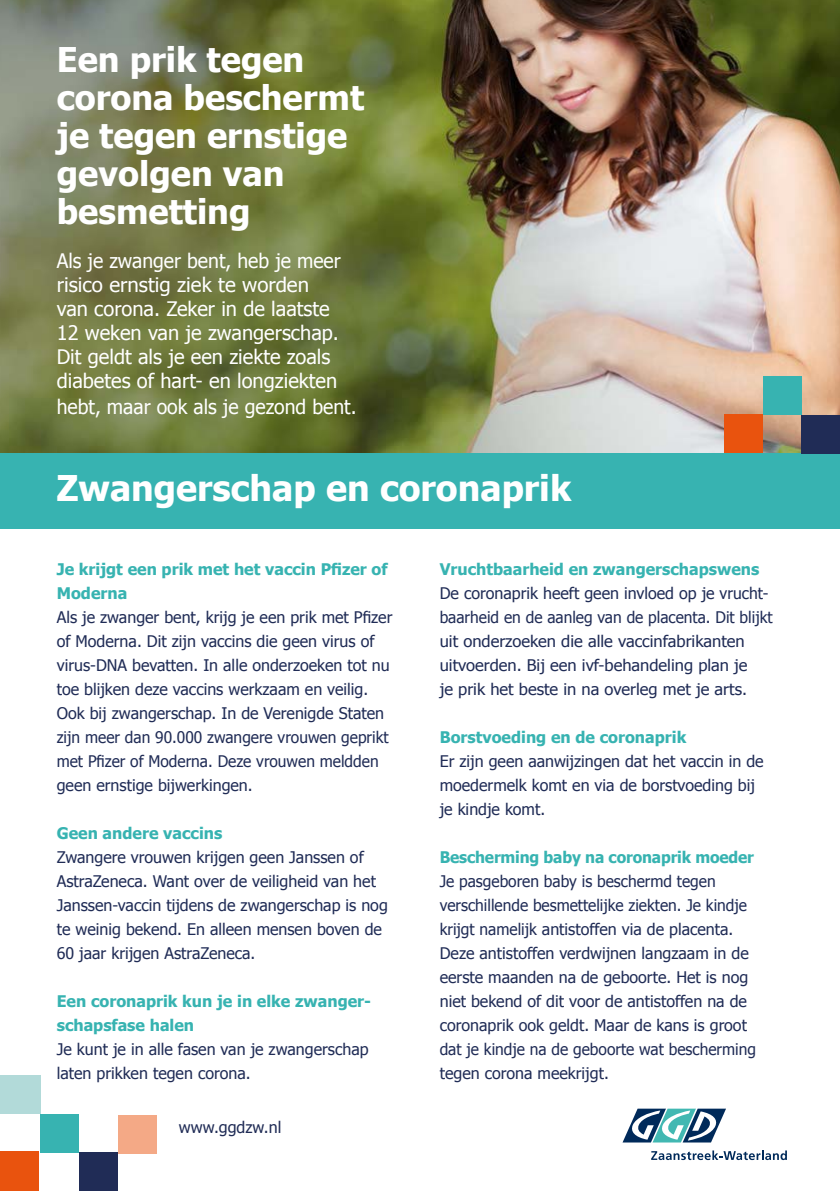
<style>
.page{position:relative;width:840px;height:1191px;background:#fff}
.page>*{position:absolute;margin:0;border:0;box-sizing:border-box;transform-origin:0 0}
.t1{font:700 35.4px "Tahoma";color:#fff}
.t2{font:700 34px/38px "Tahoma";color:#fff}
.t3{font:20px/24px "Tahoma";color:#fff}
.t4{font:16px/24px "Tahoma";color:#202c56}
.t5{font:700 16px/24px "Tahoma";color:#37b3b1}
</style>
<div class="page">
<img style="left:0;top:0;width:839px;height:453px">
<div style="left:0;top:453px;width:839px;height:76px;background:#37b3b1"></div>
<svg style="left:622px;top:1108px;width:103px;height:34px"></svg>
<svg style="left:651px;top:1150px;width:135px;height:10px"></svg>
<div style="left:762px;top:376px;width:38px;height:39px;background:#37b3b1"></div>
<div style="left:40px;top:1113px;width:39px;height:39px;background:#37b3b1"></div>
<div style="left:723px;top:414px;width:39px;height:39px;background:#e9530e"></div>
<div style="left:118px;top:1114px;width:38px;height:39px;background:#f4a986"></div>
<div style="left:0;top:1075px;width:40px;height:38px;background:#b2dad9"></div>
<div style="left:0;top:1152px;width:39px;height:39px;background:#e9530e"></div>
<div style="left:800px;top:415px;width:39px;height:38px;background:#202c56"></div>
<div style="left:79px;top:1152px;width:39px;height:39px;background:#202c56"></div>
<h2 class="t2" style="left:57px;top:39px;width:309px">Een prik tegen corona beschermt je tegen ernstige gevolgen van besmetting</h2>
<p class="t3" style="left:57px;top:248px;width:285px">Als je zwanger bent, heb je meer risico ernstig ziek te worden van corona. Zeker in de laatste<br>12 weken van je zwangerschap.<br>Dit geldt als je een ziekte zoals diabetes of hart- en longziekten</p>
<p class="t3" style="left:57px;top:394px;width:301px">hebt, maar ook als je gezond bent.</p>
<h1 class="t1" style="left:56px;top:463px;width:516px">Zwangerschap en coronaprik</h1>
<p class="t5" style="left:57px;top:556px;width:332px">Je krijgt een prik met het vaccin Pfizer of<br>Moderna</p>
<p class="t4" style="left:57px;top:604px;width:337px">Als je zwanger bent, krijg je een prik met Pfizer of Moderna. Dit zijn vaccins die geen virus of virus-DNA bevatten. In alle onderzoeken tot nu toe blijken deze vaccins werkzaam en veilig.<br>Ook bij zwangerschap. In de Verenigde Staten zijn meer dan 90.000 zwangere vrouwen geprikt met Pfizer of Moderna. Deze vrouwen meldden geen ernstige bijwerkingen.</p>
<p class="t5" style="left:57px;top:820px;width:167px">Geen andere vaccins</p>
<p class="t4" style="left:57px;top:844px;width:332px">Zwangere vrouwen krijgen geen Janssen of AstraZeneca. Want over de veiligheid van het Janssen-vaccin tijdens de zwangerschap is nog te weinig bekend. En alleen mensen boven de 60 jaar krijgen AstraZeneca.</p>
<p class="t5" style="left:57px;top:988px;width:315px">Een coronaprik kun je in elke zwanger&shy;schapsfase halen</p>
<p class="t4" style="left:57px;top:1036px;width:313px">Je kunt je in alle fasen van je zwangerschap laten prikken tegen corona.</p>
<p class="t4" style="left:179px;top:1114px;width:104px">www.ggdzw.nl</p>
<p class="t5" style="left:439px;top:556px;width:321px">Vruchtbaarheid en zwangerschapswens</p>
<p class="t4" style="left:439px;top:580px;width:334px">De coronaprik heeft geen invloed op je vrucht&shy;baarheid en de aanleg van de placenta. Dit blijkt uit onderzoeken die alle vaccinfabrikanten uitvoerden. Bij een ivf-behandeling plan je<br>je prik het beste in na overleg met je arts.</p>
<p class="t5" style="left:439px;top:724px;width:248px">Borstvoeding en de coronaprik</p>
<p class="t4" style="left:439px;top:748px;width:325px">Er zijn geen aanwijzingen dat het vaccin in de moedermelk komt en via de borstvoeding bij je kindje komt.</p>
<p class="t5" style="left:439px;top:844px;width:315px">Bescherming baby na coronaprik moeder</p>
<p class="t4" style="left:439px;top:868px;width:317px">Je pasgeboren baby is beschermd tegen verschillende besmettelijke ziekten. Je kindje krijgt namelijk antistoffen via de placenta.<br>Deze antistoffen verdwijnen langzaam in de eerste maanden na de geboorte. Het is nog niet bekend of dit voor de antistoffen na de coronaprik ook geldt. Maar de kans is groot dat je kindje na de geboorte wat bescherming tegen corona meekrijgt.</p>
</div>
